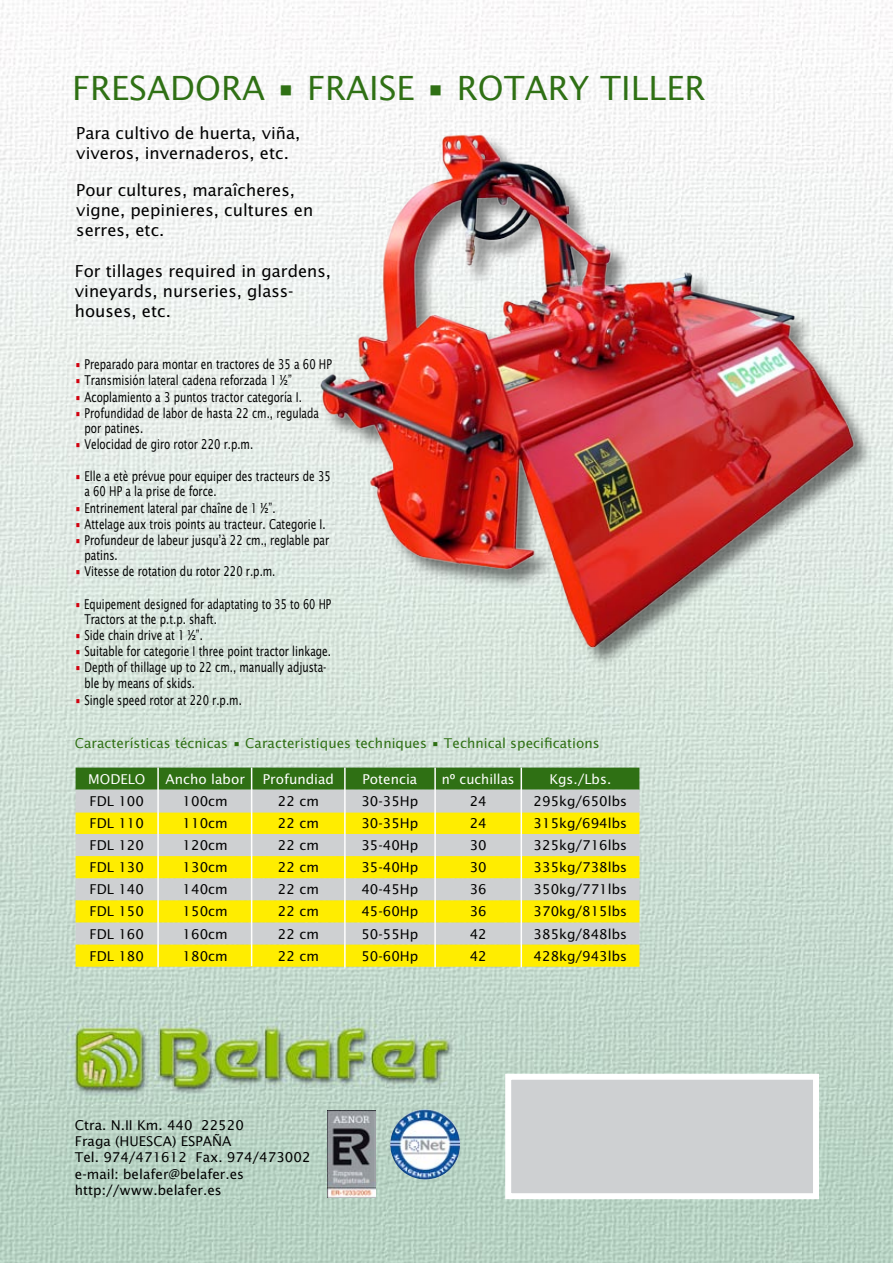
<style>
.page{position:relative;width:893px;height:1263px;background:#fff}
.page>*{position:absolute;margin:0;border:0;box-sizing:border-box;transform-origin:0 0}
.t1{font:33.3px "Lucida Sans";color:#2f7014}
.t2{font:16.5px/19.8px "Lucida Sans";color:#000}
.t3{font:13.5px/15px "Lucida Sans";color:#000;scale:.75 1}
.t4{font:13.5px/16.2px "Lucida Sans";color:#000}
.t5{font:13.5px "Lucida Sans";color:#2f7014}
.t6{font:13.5px/15px "Lucida Sans";color:#000;scale:.73 1}
.t7{font:13.5px "Lucida Sans";color:#fff}
.s1{color:#d1010e}
</style>
<div class="page">
<img style="left:0;top:0;width:893px;height:1263px">
<img style="left:327px;top:1110px;width:48px;height:88px">
<img style="left:390px;top:1109px;width:71px;height:70px">
<svg style="left:76px;top:812px;width:563px;height:155px;background:#e9e05a"></svg>
<svg style="left:76px;top:767px;width:563px;height:44px;background:#7ea073"></svg>
<hr style="left:520px;top:790px;width:2px;height:21px;background:#ced0d2">
<hr style="left:75px;top:811px;width:83px;height:1px;background:#ced0d2">
<hr style="left:158px;top:811px;width:94px;height:1px;background:#ced0d2">
<hr style="left:252px;top:811px;width:93px;height:1px;background:#ced0d2">
<hr style="left:345px;top:811px;width:90px;height:1px;background:#ced0d2">
<hr style="left:435px;top:811px;width:86px;height:1px;background:#ced0d2">
<hr style="left:521px;top:811px;width:119px;height:1px;background:#ced0d2">
<div style="left:508px;top:1077px;width:308px;height:119px;background:#ced0d2"></div>
<div style="left:505px;top:1074px;width:314px;height:125px;border:6px solid #fff"></div>
<hr style="left:157px;top:767px;width:2px;height:200px;background:#fff">
<div style="left:318px;top:133px;width:558px;height:537px;background:#000;opacity:.5"></div>
<img style="left:315px;top:106px;width:545px;height:567px">
<hr style="left:251px;top:767px;width:1px;height:199px;background:#fff">
<hr style="left:344px;top:767px;width:2px;height:200px;background:#fff">
<hr style="left:434px;top:767px;width:2px;height:200px;background:#fff">
<hr style="left:521px;top:767px;width:1px;height:200px;background:#fff">
<h1 class="t1" style="left:72px;top:69px;width:635px">FRESADORA • FRAISE • ROTARY TILLER</h1>
<p class="t2" style="left:76px;top:123px;width:226px">Para cultivo de huerta, viña, viveros, invernaderos, etc.</p>
<p class="t2" style="left:76px;top:181px;width:238px">Pour cultures, maraîcheres, vigne, pepinieres, cultures en serres, etc.</p>
<p class="t2" style="left:75px;top:262px;width:258px">For tillages required in gardens, vineyards, nurseries, glass&shy;houses, etc.</p>
<p class="t3" style="left:75px;top:357px;width:344px"><span class="s1">•</span> Preparado para montar en tractores de 35 a 60 HP</p>
<p class="t3" style="left:75px;top:373px;width:291px"><span class="s1">•</span> Transmisión lateral cadena reforzada 1 ½”</p>
<p class="t3" style="left:75px;top:389px;width:304px"><span class="s1">•</span> Acoplamiento a 3 puntos tractor categoría I.</p>
<p class="t3" style="left:84px;top:406px;width:314px;text-indent:-10px"><span class="s1">•</span> Profundidad de labor de hasta 22 cm., regulada por patines.</p>
<p class="t3" style="left:75px;top:437px;width:239px"><span class="s1">•</span> Velocidad de giro rotor 220 r.p.m.</p>
<p class="t3" style="left:84px;top:469px;width:330px;text-indent:-10px"><span class="s1">•</span> Elle a etè prévue pour equiper des tracteurs de 35 a 60 HP a la prise de force.</p>
<p class="t3" style="left:75px;top:500px;width:269px"><span class="s1">•</span> Entrinement lateral par chaîne de 1 ½”.</p>
<p class="t3" style="left:75px;top:517px;width:336px"><span class="s1">•</span> Attelage aux trois points au tracteur. Categorie I.</p>
<p class="t3" style="left:84px;top:533px;width:328px;text-indent:-10px"><span class="s1">•</span> Profundeur de labeur jusqu’à 22 cm., reglable par patins.</p>
<p class="t3" style="left:75px;top:564px;width:269px"><span class="s1">•</span> Vitesse de rotation du rotor 220 r.p.m.</p>
<p class="t6" style="left:84px;top:596px;width:340px;text-indent:-10px"><span class="s1">•</span> Equipement designed for adaptating to 35 to 60 HP<br>Tractors at the p.t.p. shaft.</p>
<p class="t3" style="left:75px;top:628px;width:172px"><span class="s1">•</span> Side chain drive at 1 ½”.</p>
<p class="t3" style="left:75px;top:644px;width:343px"><span class="s1">•</span> Suitable for categorie I three point tractor linkage.</p>
<p class="t3" style="left:84px;top:659px;width:324px;line-height:16.2px;text-indent:-10px"><span class="s1">•</span> Depth of thillage up to 22 cm., manually adjusta&shy;ble by means of skids.</p>
<p class="t3" style="left:75px;top:692px;width:224px"><span class="s1">•</span> Single speed rotor at 220 r.p.m.</p>
<p class="t5" style="left:75px;top:735px;width:526px">Características técnicas • Caracteristiques techniques • Technical specifications</p>
<p class="t7" style="left:88px;top:771px;width:59px">MODELO</p>
<p class="t7" style="left:166px;top:771px;width:81px">Ancho labor</p>
<p class="t7" style="left:263px;top:771px;width:73px">Profundiad</p>
<p class="t7" style="left:362px;top:771px;width:57px">Potencia</p>
<p class="t7" style="left:442px;top:771px;width:74px">nº cuchillas</p>
<p class="t7" style="left:549px;top:771px;width:63px">Kgs./Lbs.</p>
<p class="t4" style="left:90px;top:793px;width:56px">FDL 100</p>
<p class="t4" style="left:183px;top:793px;width:47px">100cm</p>
<p class="t4" style="left:278px;top:793px;width:42px">22 cm</p>
<p class="t4" style="left:361px;top:793px;width:58px">30-35Hp</p>
<p class="t4" style="left:470px;top:793px;width:19px">24</p>
<p class="t4" style="left:534px;top:793px;width:95px">295kg/650lbs</p>
<p class="t4" style="left:90px;top:815px;width:56px">FDL 110</p>
<p class="t4" style="left:183px;top:815px;width:47px">110cm</p>
<p class="t4" style="left:278px;top:815px;width:42px">22 cm</p>
<p class="t4" style="left:361px;top:815px;width:58px">30-35Hp</p>
<p class="t4" style="left:470px;top:815px;width:19px">24</p>
<p class="t4" style="left:534px;top:815px;width:95px">315kg/694lbs</p>
<p class="t4" style="left:90px;top:837px;width:56px">FDL 120</p>
<p class="t4" style="left:183px;top:837px;width:47px">120cm</p>
<p class="t4" style="left:278px;top:837px;width:42px">22 cm</p>
<p class="t4" style="left:361px;top:837px;width:58px">35-40Hp</p>
<p class="t4" style="left:470px;top:837px;width:19px">30</p>
<p class="t4" style="left:534px;top:837px;width:95px">325kg/716lbs</p>
<p class="t4" style="left:90px;top:859px;width:56px">FDL 130</p>
<p class="t4" style="left:183px;top:859px;width:47px">130cm</p>
<p class="t4" style="left:278px;top:859px;width:42px">22 cm</p>
<p class="t4" style="left:361px;top:859px;width:58px">35-40Hp</p>
<p class="t4" style="left:470px;top:859px;width:19px">30</p>
<p class="t4" style="left:534px;top:859px;width:95px">335kg/738lbs</p>
<p class="t4" style="left:90px;top:882px;width:56px">FDL 140</p>
<p class="t4" style="left:183px;top:882px;width:47px">140cm</p>
<p class="t4" style="left:278px;top:882px;width:42px">22 cm</p>
<p class="t4" style="left:361px;top:882px;width:58px">40-45Hp</p>
<p class="t4" style="left:470px;top:882px;width:19px">36</p>
<p class="t4" style="left:534px;top:882px;width:95px">350kg/771lbs</p>
<p class="t4" style="left:90px;top:904px;width:56px">FDL 150</p>
<p class="t4" style="left:183px;top:904px;width:47px">150cm</p>
<p class="t4" style="left:278px;top:904px;width:42px">22 cm</p>
<p class="t4" style="left:361px;top:904px;width:58px">45-60Hp</p>
<p class="t4" style="left:470px;top:904px;width:19px">36</p>
<p class="t4" style="left:534px;top:904px;width:95px">370kg/815lbs</p>
<p class="t4" style="left:90px;top:926px;width:56px">FDL 160</p>
<p class="t4" style="left:183px;top:926px;width:47px">160cm</p>
<p class="t4" style="left:278px;top:926px;width:42px">22 cm</p>
<p class="t4" style="left:361px;top:926px;width:58px">50-55Hp</p>
<p class="t4" style="left:470px;top:926px;width:19px">42</p>
<p class="t4" style="left:534px;top:926px;width:95px">385kg/848lbs</p>
<p class="t4" style="left:90px;top:948px;width:56px">FDL 180</p>
<p class="t4" style="left:183px;top:948px;width:47px">180cm</p>
<p class="t4" style="left:278px;top:948px;width:42px">22 cm</p>
<p class="t4" style="left:361px;top:948px;width:58px">50-60Hp</p>
<p class="t4" style="left:470px;top:948px;width:19px">42</p>
<p class="t4" style="left:534px;top:948px;width:95px">428kg/943lbs</p>
<p class="t4" style="left:75px;top:1117px;width:237px">Ctra. N.II Km. 440 22520<br>Fraga (HUESCA) ESPAÑA<br>Tel. 974/471612 Fax. 974/473002 e-mail: belafer@belafer.es http://www.belafer.es</p>
</div>
